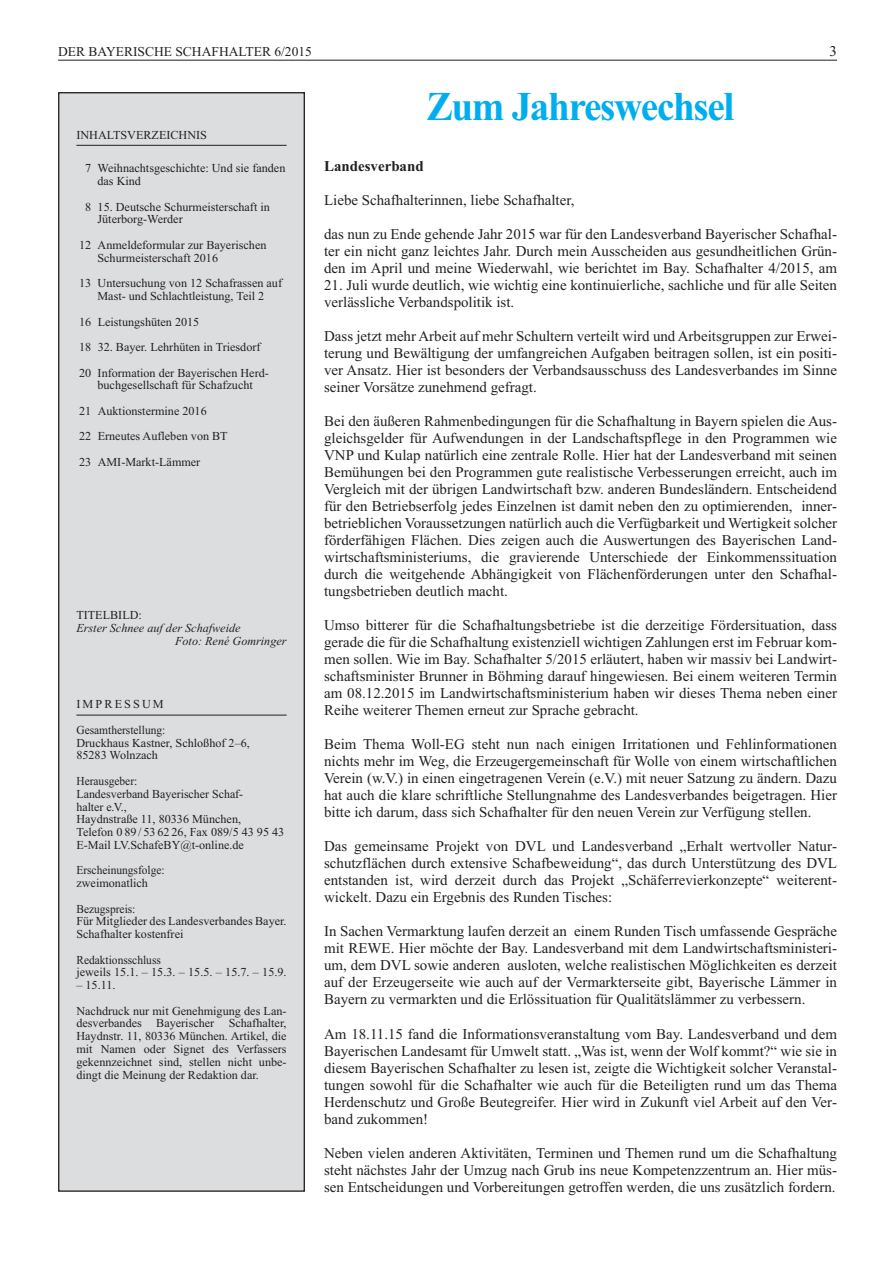
<style>
.page{position:relative;width:894px;height:1262px;background:#fff}
.page>*{position:absolute;margin:0;border:0;box-sizing:border-box;transform-origin:0 0}
.t1{font:700 40.8px "Times";letter-spacing:-.035em;color:#00aeef;scale:.96 1}
.t2{font:14.85px/17px "Times";color:#231f20;text-align:justify}
.t3{font:700 14.85px "Times";color:#231f20}
.t4{font:13.5px "Times";color:#231f20}
.t5{font:12.15px/12.8px "Times";color:#231f20}
.t6{font:12.15px/12.8px "Times";color:#231f20;scale:.94 1}
.t7{font:italic 12.15px/12.8px "Times";color:#231f20}
</style>
<div class="page">
<hr style="left:58px;top:60px;width:778px;height:1px;background:#231f20">
<div style="left:59px;top:93px;width:245px;height:1098px;background:#dcdddf"></div>
<hr style="left:76px;top:145px;width:210px;height:1px;background:#231f20">
<hr style="left:76px;top:714px;width:210px;height:1px;background:#231f20">
<p class="t4" style="left:58px;top:46px;width:255px">DER BAYERISCHE SCHAFHALTER 6/2015</p>
<p class="t2" style="left:829px;top:44px;width:9px">3</p>
<p class="t5" style="left:76px;top:129px;width:132px">INHALTSVERZEICHNIS</p>
<p class="t5" style="left:97px;top:163px;width:189px;text-indent:-12px">7 Weihnachtsgeschichte: Und sie fanden das Kind</p>
<p class="t5" style="left:97px;top:201px;width:174px;text-indent:-12px">8 15. Deutsche Schurmeisterschaft in<br>Jüterborg-Werder</p>
<p class="t5" style="left:97px;top:240px;width:170px;text-indent:-18px">12 Anmeldeformular zur Bayerischen<br>Schurmeisterschaft 2016</p>
<p class="t5" style="left:79px;top:278px;width:204px;text-align:center">13 Untersuchung von 12 Schafrassen auf<br>Mast- und Schlachtleistung, Teil 2</p>
<p class="t5" style="left:79px;top:310px;width:191px;line-height:25.5px">16 Leistungshüten 2015<br>18 32. Bayer. Lehrhüten in Triesdorf<br>20 Information der Bayerischen Herd-</p>
<p class="t5" style="left:79px;top:373px;width:175px;line-height:25.5px;text-indent:18px">buchgesellschaft für Schafzucht<br>21 Auktionstermine 2016<br>22 Erneutes Aufleben von BT<br>23 AMI-Markt-Lämmer</p>
<p class="t5" style="left:76px;top:609px;width:67px">TITELBILD:</p>
<p class="t7" style="left:175px;top:622px;width:113px;text-indent:-99px">Erster Schnee auf der Schafweide<br>Foto: René Gomringer</p>
<p class="t5" style="left:76px;top:692px;width:90px;line-height:25.5px">IMPRESSUM<br>Gesamtherstellung:</p>
<p class="t5" style="left:76px;top:737px;width:175px">Druckhaus Kastner, Schloßhof 2–6,<br>85283 Wolnzach</p>
<p class="t6" style="left:76px;top:775px;width:222px">Herausgeber:<br>Landesverband Bayerischer Schaf-<br>halter e.V.,<br>Haydnstraße 11, 80336 München,<br>Telefon 0 89 / 53 62 26, Fax 089/5 43 95 43<br>E-Mail LV.SchafeBY@t-online.de</p>
<p class="t6" style="left:76px;top:865px;width:95px">Erscheinungsfolge: zweimonatlich</p>
<p class="t6" style="left:76px;top:903px;width:225px">Bezugspreis:<br>Für Mitglieder des Landesverbandes Bayer.<br>Schafhalter kostenfrei</p>
<p class="t6" style="left:76px;top:954px;width:225px">Redaktionsschluss<br>jeweils 15.1. – 15.3. – 15.5. – 15.7. – 15.9.</p>
<p class="t5" style="left:76px;top:973px;width:211px;line-height:25.5px">– 15.11.<br>Nachdruck nur mit Genehmigung des Lan-</p>
<p class="t5" style="left:76px;top:1018px;width:211px;text-align:justify">desverbandes Bayerischer Schafhalter, Haydnstr. 11, 80336 München. Artikel, die mit Namen oder Signet des Verfassers gekennzeichnet sind, stellen nicht unbe&shy;dingt die Meinung der Redaktion dar.</p>
<h1 class="t1" style="left:426px;top:93px;width:322px">Zum Jahreswechsel</h1>
<p class="t3" style="left:324px;top:161px;width:101px">Landesverband</p>
<p class="t2" style="left:324px;top:193px;width:252px">Liebe Schafhalterinnen, liebe Schafhalter,</p>
<p class="t2" style="left:324px;top:227px;width:514px">das nun zu Ende gehende Jahr 2015 war für den Landesverband Bayerischer Schafhal&shy;ter ein nicht ganz leichtes Jahr. Durch mein Ausscheiden aus gesundheitlichen Grün&shy;den im April und meine Wiederwahl, wie berichtet im Bay. Schafhalter 4/2015, am</p>
<p class="t2" style="left:324px;top:278px;width:514px">21. Juli wurde deutlich, wie wichtig eine kontinuierliche, sachliche und für alle Seiten verlässliche Verbandspolitik ist.</p>
<p class="t2" style="left:324px;top:329px;width:514px">Dass jetzt mehr Arbeit auf mehr Schultern verteilt wird und Arbeitsgruppen zur Erwei&shy;terung und Bewältigung der umfangreichen Aufgaben beitragen sollen, ist ein positi&shy;ver Ansatz. Hier ist besonders der Verbandsausschuss des Landesverbandes im Sinne seiner Vorsätze zunehmend gefragt.</p>
<p class="t2" style="left:324px;top:414px;width:514px">Bei den äußeren Rahmenbedingungen für die Schafhaltung in Bayern spielen die Aus&shy;gleichsgelder für Aufwendungen in der Landschaftspflege in den Programmen wie VNP und Kulap natürlich eine zentrale Rolle. Hier hat der Landesverband mit seinen Bemühungen bei den Programmen gute realistische Verbesserungen erreicht, auch im Vergleich mit der übrigen Landwirtschaft bzw. anderen Bundesländern. Entscheidend für den Betriebserfolg jedes Einzelnen ist damit neben den zu optimierenden, inner&shy;betrieblichen Voraussetzungen natürlich auch die Verfügbarkeit und Wertigkeit solcher förderfähigen Flächen. Dies zeigen auch die Auswertungen des Bayerischen Land&shy;wirtschaftsministeriums, die gravierende Unterschiede der Einkommenssituation durch die weitgehende Abhängigkeit von Flächenförderungen unter den Schafhal&shy;tungsbetrieben deutlich macht.</p>
<p class="t2" style="left:324px;top:618px;width:514px">Umso bitterer für die Schafhaltungsbetriebe ist die derzeitige Fördersituation, dass gerade die für die Schafhaltung existenziell wichtigen Zahlungen erst im Februar kom&shy;men sollen. Wie im Bay. Schafhalter 5/2015 erläutert, haben wir massiv bei Landwirt&shy;schaftsminister Brunner in Böhming darauf hingewiesen. Bei einem weiteren Termin am 08.12.2015 im Landwirtschaftsministerium haben wir dieses Thema neben einer Reihe weiterer Themen erneut zur Sprache gebracht.</p>
<p class="t2" style="left:324px;top:737px;width:514px">Beim Thema Woll-EG steht nun nach einigen Irritationen und Fehlinformationen nichts mehr im Weg, die Erzeugergemeinschaft für Wolle von einem wirtschaftlichen Verein (w.V.) in einen eingetragenen Verein (e.V.) mit neuer Satzung zu ändern. Dazu hat auch die klare schriftliche Stellungnahme des Landesverbandes beigetragen. Hier bitte ich darum, dass sich Schafhalter für den neuen Verein zur Verfügung stellen.</p>
<p class="t2" style="left:324px;top:839px;width:514px">Das gemeinsame Projekt von DVL und Landesverband „Erhalt wertvoller Natur&shy;schutzflächen durch extensive Schafbeweidung“, das durch Unterstützung des DVL entstanden ist, wird derzeit durch das Projekt „Schäferrevierkonzepte“ weiterent&shy;wickelt. Dazu ein Ergebnis des Runden Tisches:</p>
<p class="t2" style="left:324px;top:924px;width:514px">In Sachen Vermarktung laufen derzeit an einem Runden Tisch umfassende Gespräche mit REWE. Hier möchte der Bay. Landesverband mit dem Landwirtschaftsministeri&shy;um, dem DVL sowie anderen ausloten, welche realistischen Möglichkeiten es derzeit auf der Erzeugerseite wie auch auf der Vermarkterseite gibt, Bayerische Lämmer in Bayern zu vermarkten und die Erlössituation für Qualitätslämmer zu verbessern.</p>
<p class="t2" style="left:324px;top:1026px;width:514px">Am 18.11.15 fand die Informationsveranstaltung vom Bay. Landesverband und dem Bayerischen Landesamt für Umwelt statt. „Was ist, wenn der Wolf kommt?“ wie sie in diesem Bayerischen Schafhalter zu lesen ist, zeigte die Wichtigkeit solcher Veranstal&shy;tungen sowohl für die Schafhalter wie auch für die Beteiligten rund um das Thema Herdenschutz und Große Beutegreifer. Hier wird in Zukunft viel Arbeit auf den Ver&shy;band zukommen!</p>
<p class="t2" style="left:324px;top:1145px;width:514px">Neben vielen anderen Aktivitäten, Terminen und Themen rund um die Schafhaltung steht nächstes Jahr der Umzug nach Grub ins neue Kompetenzzentrum an. Hier müs&shy;sen Entscheidungen und Vorbereitungen getroffen werden, die uns zusätzlich fordern.</p>
</div>
